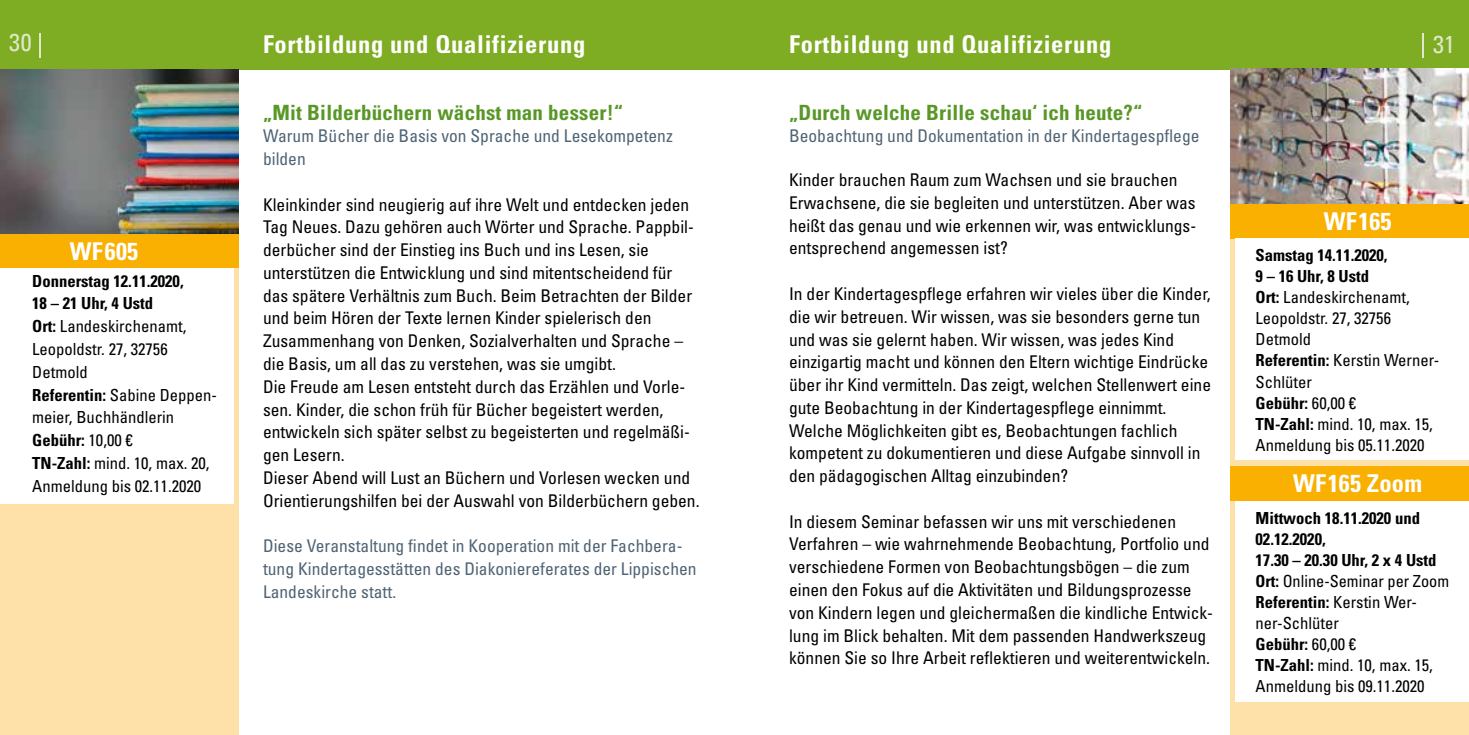
<style>
.page{position:relative;width:1469px;height:735px;background:#fff}
.page>*{position:absolute;margin:0;border:0;box-sizing:border-box;transform-origin:0 0}
.t1{font:700 condensed 24.5px "Univers LT Std";letter-spacing:.03em;color:#fff}
.t2{font:700 condensed 24.5px "Univers LT Std";letter-spacing:.01em;color:#fff}
.t3{font:condensed 24.5px "Univers LT Std";color:#e1e9cb}
.t4{font:700 condensed 21px "Univers LT Std";letter-spacing:.01em;color:#599727}
.t5{font:condensed 17.5px/22.8px "Univers LT Std";color:#000}
.t6{font:condensed 17.5px/22.8px "Univers LT Std";color:#4f6373}
.t7{font:condensed 16.62px/21px "Univers LT Std";color:#000}
.s1{font-weight:700}
</style>
<div class="page">
<div style="left:0;top:59px;width:238px;height:675px;background:#fee0a9"></div>
<div style="left:1230px;top:59px;width:238px;height:675px;background:#fee0a9"></div>
<div style="left:0;top:0;width:734px;height:69px;background:#7eac23"></div>
<svg style="left:39px;top:33px;width:1px;height:24px"></svg>
<div style="left:734px;top:0;width:734px;height:69px;background:#7eac23"></div>
<div style="left:0;top:233px;width:238px;height:35px;background:#f9b000"></div>
<div style="left:0;top:268px;width:233px;height:235px;background:#fff"></div>
<hr style="left:1421px;top:33px;width:2px;height:24px;background:#e1e9cb">
<img style="left:1230px;top:69px;width:238px;height:135px">
<div style="left:1230px;top:204px;width:238px;height:34px;background:#f9b000"></div>
<div style="left:1230px;top:466px;width:238px;height:34px;background:#f9b000"></div>
<div style="left:1235px;top:238px;width:233px;height:222px;background:#fff"></div>
<div style="left:1235px;top:500px;width:233px;height:201px;background:#fff"></div>
<img style="left:0;top:69px;width:239px;height:165px">
<h1 class="t3" style="left:9px;top:27px;width:24px">30</h1>
<h1 class="t1" style="left:263px;top:29px;width:324px">Fortbildung und Qualifizierung</h1>
<h1 class="t1" style="left:70px;top:236px;width:70px">WF605</h1>
<p class="t7" style="left:32px;top:269px;width:186px;line-height:22.8px"><span class="s1">Donnerstag 12.11.2020,<br>18 – 21 Uhr, 4 Ustd<br>Ort:</span> Landeskirchenamt,<br>Leopoldstr. 27, 32756<br>Detmold<br><span class="s1">Referentin:</span> Sabine Deppen&shy;meier, Buchhändlerin<br><span class="s1">Gebühr:</span> 10,00 €<br><span class="s1">TN-Zahl:</span> mind. 10, max. 20,<br>Anmeldung bis 02.11.2020</p>
<p class="t4" style="left:263px;top:99px;width:362px">„Mit Bilderbüchern wächst man besser!“</p>
<p class="t6" style="left:263px;top:124px;width:411px">Warum Bücher die Basis von Sprache und Lesekompetenz bilden</p>
<p class="t5" style="left:263px;top:193px;width:438px">Kleinkinder sind neugierig auf ihre Welt und entdecken jeden Tag Neues. Dazu gehören auch Wörter und Sprache. Pappbil&shy;derbücher sind der Einstieg ins Buch und ins Lesen, sie unterstützen die Entwicklung und sind mitentscheidend für das spätere Verhältnis zum Buch. Beim Betrachten der Bilder und beim Hören der Texte lernen Kinder spielerisch den Zusammenhang von Denken, Sozialverhalten und Sprache – die Basis, um all das zu verstehen, was sie umgibt.<br>Die Freude am Lesen entsteht durch das Erzählen und Vorle&shy;sen. Kinder, die schon früh für Bücher begeistert werden, entwickeln sich später selbst zu begeisterten und regelmäßi&shy;gen Lesern.<br>Dieser Abend will Lust an Büchern und Vorlesen wecken und Orientierungshilfen bei der Auswahl von Bilderbüchern geben.</p>
<p class="t6" style="left:263px;top:534px;width:435px">Diese Veranstaltung findet in Kooperation mit der Fachbera&shy;tung Kindertagesstätten des Diakoniereferates der Lippischen<br>Landeskirche statt.</p>
<h1 class="t1" style="left:789px;top:29px;width:324px">Fortbildung und Qualifizierung</h1>
<p class="t4" style="left:789px;top:99px;width:355px">„Durch welche Brille schau‘ ich heute?“</p>
<p class="t6" style="left:789px;top:124px;width:412px">Beobachtung und Dokumentation in der Kindertagespflege</p>
<p class="t5" style="left:789px;top:168px;width:408px">Kinder brauchen Raum zum Wachsen und sie brauchen Erwachsene, die sie begleiten und unterstützen. Aber was heißt das genau und wie erkennen wir, was entwicklungs&shy;entsprechend angemessen ist?</p>
<p class="t5" style="left:789px;top:282px;width:423px">In der Kindertagespflege erfahren wir vieles über die Kinder, die wir betreuen. Wir wissen, was sie besonders gerne tun und was sie gelernt haben. Wir wissen, was jedes Kind einzigartig macht und können den Eltern wichtige Eindrücke über ihr Kind vermitteln. Das zeigt, welchen Stellenwert eine gute Beobachtung in der Kindertagespflege einnimmt.<br>Welche Möglichkeiten gibt es, Beobachtungen fachlich kompetent zu dokumentieren und diese Aufgabe sinnvoll in den pädagogischen Alltag einzubinden?</p>
<p class="t5" style="left:789px;top:509px;width:425px">In diesem Seminar befassen wir uns mit verschiedenen Verfahren – wie wahrnehmende Beobachtung, Portfolio und verschiedene Formen von Beobachtungsbögen – die zum einen den Fokus auf die Aktivitäten und Bildungsprozesse von Kindern legen und gleichermaßen die kindliche Entwick&shy;lung im Blick behalten. Mit dem passenden Handwerkszeug können Sie so Ihre Arbeit reflektieren und weiterentwickeln.</p>
<h1 class="t3" style="left:1432px;top:28px;width:24px">31</h1>
<h1 class="t1" style="left:1323px;top:206px;width:69px">WF165</h1>
<p class="t7" style="left:1255px;top:244px;width:185px"><span class="s1">Samstag 14.11.2020,<br>9 – 16 Uhr, 8 Ustd<br>Ort:</span> Landeskirchenamt,<br>Leopoldstr. 27, 32756<br>Detmold<br><span class="s1">Referentin:</span> Kerstin Werner-<br>Schlüter<br><span class="s1">Gebühr:</span> 60,00 €<br><span class="s1">TN-Zahl:</span> mind. 10, max. 15,<br>Anmeldung bis 05.11.2020</p>
<h1 class="t2" style="left:1293px;top:468px;width:130px">WF165 Zoom</h1>
<p class="t7" style="left:1255px;top:506px;width:195px"><span class="s1">Mittwoch 18.11.2020 und<br>02.12.2020,<br>17.30 – 20.30 Uhr, 2 x 4 Ustd<br>Ort:</span> Online-Seminar per Zoom<br><span class="s1">Referentin:</span> Kerstin Wer&shy;ner-Schlüter<br><span class="s1">Gebühr:</span> 60,00 €<br><span class="s1">TN-Zahl:</span> mind. 10, max. 15,<br>Anmeldung bis 09.11.2020</p>
</div>
